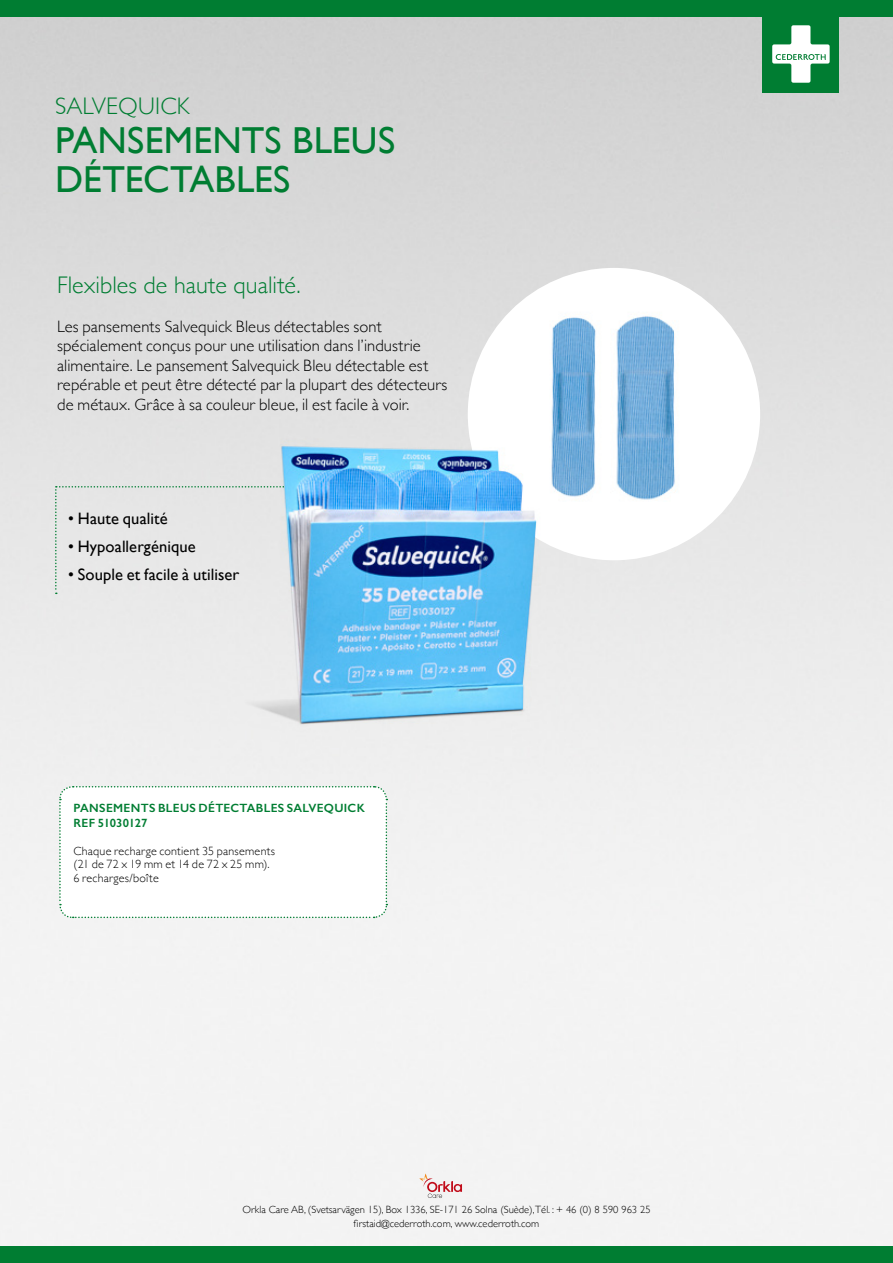
<style>
.page{position:relative;width:893px;height:1263px;background:#fff}
.page>*{position:absolute;margin:0;border:0;box-sizing:border-box;transform-origin:0 0}
.t1{font:37.5px/39px "Gill Sans";letter-spacing:.005em;color:#007d32}
.t2{font:300 24px "Gill Sans";color:#007d32}
.t3{font:300 16.5px/19.5px "Gill Sans";letter-spacing:.01em;color:#000}
.t4{font:16.5px "Gill Sans";letter-spacing:.005em;color:#000}
.t5{font:300 12px/13.5px "Gill Sans";letter-spacing:.02em;color:#000}
.t6{font:600 12px/14.4px "Gill Sans";letter-spacing:.025em;color:#007d32}
.t7{font:300 10.5px/14.4px "Gill Sans";color:#000;text-align:center}
</style>
<div class="page">
<img style="left:0;top:17px;width:893px;height:1229px">
<div style="left:0;top:0;width:893px;height:17px;background:#007d32"></div>
<div style="left:763px;top:16px;width:76px;height:76px;background:#007d32"></div>
<svg style="left:772px;top:25px;width:58px;height:58px"></svg>
<div style="left:0;top:1246px;width:893px;height:17px;background:#007d32"></div>
<svg style="left:419px;top:1173px;width:43px;height:25px"></svg>
<svg style="left:58px;top:785px;width:330px;height:134px"></svg>
<div style="left:55px;top:486px;width:183px;height:108px;background:#e7e7e7"></div>
<div style="left:468px;top:268px;width:292px;height:292px;background:#fff;border-radius:50%"></div>
<img style="left:551px;top:305px;width:175px;height:256px">
<img style="left:238px;top:432px;width:324px;height:320px">
<img style="left:282px;top:446px;width:254px;height:276px">
<h2 class="t2" style="left:55px;top:88px;width:136px">SALVEQUICK</h2>
<h1 class="t1" style="left:55px;top:121px;width:342px">PANSEMENTS BLEUS<br>DÉTECTABLES</h1>
<h2 class="t2" style="left:57px;top:266px;width:245px">Flexibles de haute qualité.</h2>
<p class="t3" style="left:57px;top:316px;width:392px">Les pansements Salvequick Bleus détectables sont spécialement conçus pour une utilisation dans l’industrie alimentaire. Le pansement Salvequick Bleu détectable est repérable et peut être détecté par la plupart des détecteurs de métaux. Grâce à sa couleur bleue, il est facile à voir.</p>
<p class="t4" style="left:68px;top:508px;width:101px">• Haute qualité</p>
<p class="t4" style="left:68px;top:537px;width:129px">• Hypoallergénique</p>
<p class="t4" style="left:68px;top:565px;width:173px">• Souple et facile à utiliser</p>
<p class="t6" style="left:73px;top:801px;width:293px">PANSEMENTS BLEUS DÉTECTABLES SALVEQUICK<br>REF 51030127</p>
<p class="t5" style="left:73px;top:843px;width:203px">Chaque recharge contient 35 pansements (21 de 72 x 19 mm et 14 de 72 x 25 mm).<br>6 recharges/boîte</p>
<p class="t7" style="left:242px;top:1202px;width:410px">Orkla Care AB, (Svetsarvägen 15), Box 1336, SE-171 26 Solna (Suède),Tél. : + 46 (0) 8 590 963 25 firstaid@cederroth.com, www.cederroth.com</p>
</div>
